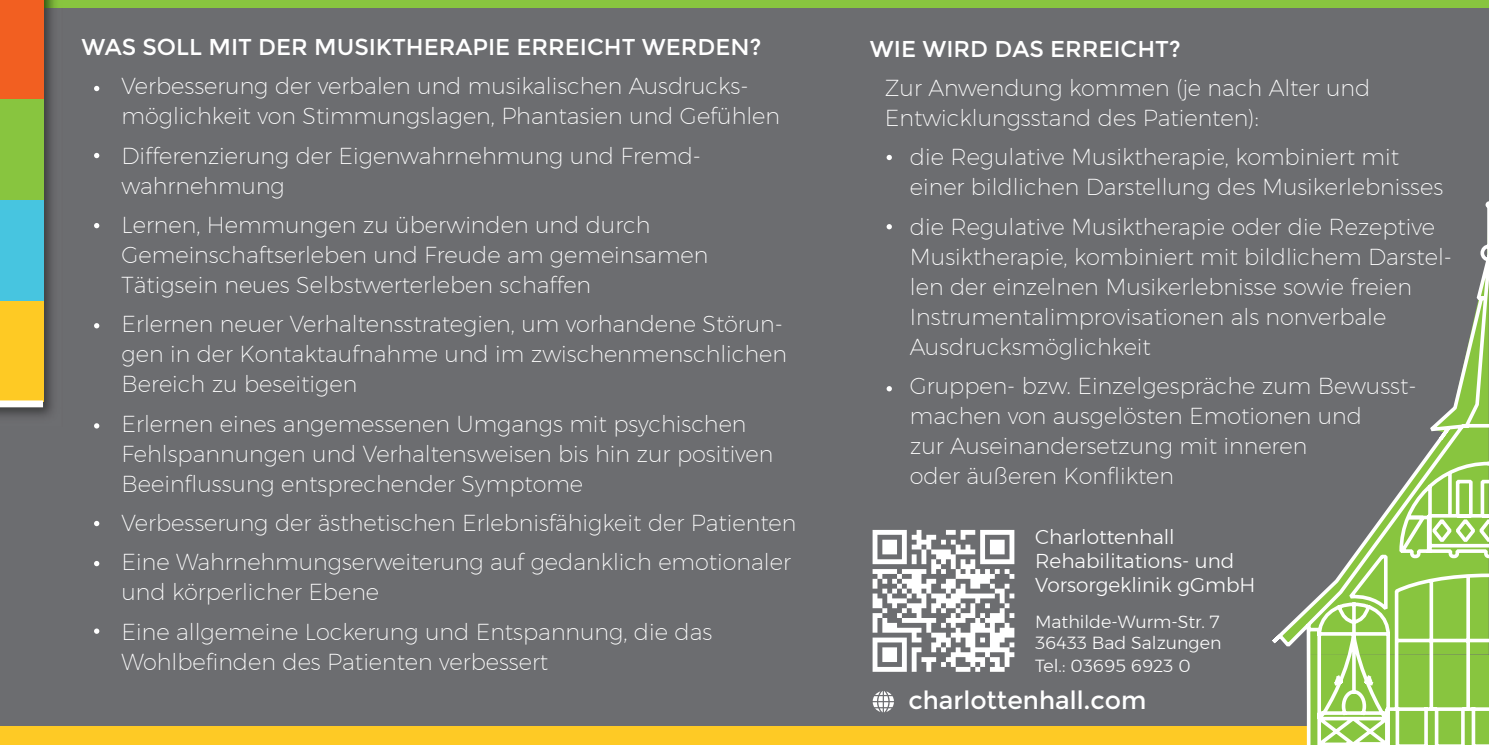
<style>
.page{position:relative;width:1489px;height:745px;background:#fff}
.page>*{position:absolute;margin:0;border:0;box-sizing:border-box;transform-origin:0 0}
.t1{font:25px "Montserrat";color:#fff}
.t2{font:23px "Montserrat";color:#fff}
.t3{font:200 22.5px/30px "Montserrat";color:#fff}
.t4{font:300 20px/24px "Montserrat";color:#fff}
.t5{font:300 17.5px/21px "Montserrat";color:#fff}
</style>
<div class="page">
<div style="left:0;top:0;width:1488px;height:744px;background:#6c6d70"></div>
<div style="left:36px;top:0;width:1452px;height:7px;background:#88c53f"></div>
<img style="left:0;top:7px;width:63px;height:409px">
<img style="left:43px;top:0;width:13px;height:7px">
<div style="left:0;top:300px;width:43px;height:101px;background:#feca24"></div>
<div style="left:0;top:0;width:43px;height:99px;background:#f25f21"></div>
<div style="left:0;top:200px;width:43px;height:100px;background:#47c5e0"></div>
<div style="left:0;top:99px;width:43px;height:101px;background:#88c53f"></div>
<div style="left:0;top:400px;width:43px;height:7px;background:#fff"></div>
<div style="left:0;top:725px;width:1488px;height:19px;background:#feca25"></div>
<svg style="left:872px;top:691px;width:21px;height:20px"></svg>
<svg style="left:1263px;top:201px;width:225px;height:543px"></svg>
<svg style="left:886px;top:155px;width:5px;height:5px"></svg>
<svg style="left:886px;top:224px;width:5px;height:5px"></svg>
<svg style="left:886px;top:386px;width:5px;height:5px"></svg>
<svg style="left:94px;top:628px;width:5px;height:5px"></svg>
<svg style="left:94px;top:561px;width:5px;height:5px"></svg>
<svg style="left:94px;top:520px;width:5px;height:6px"></svg>
<svg style="left:94px;top:423px;width:5px;height:5px"></svg>
<svg style="left:94px;top:323px;width:5px;height:5px"></svg>
<svg style="left:94px;top:223px;width:5px;height:5px"></svg>
<svg style="left:94px;top:153px;width:5px;height:5px"></svg>
<svg style="left:94px;top:86px;width:5px;height:5px"></svg>
<svg style="left:872px;top:529px;width:142px;height:142px"></svg>
<p class="t2" style="left:81px;top:33px;width:681px">WAS SOLL MIT DER MUSIKTHERAPIE ERREICHT WERDEN?</p>
<p class="t3" style="left:121px;top:71px;width:660px">Verbesserung der verbalen und musikalischen Ausdrucks&shy;möglichkeit von Stimmungslagen, Phantasien und Gefühlen</p>
<p class="t3" style="left:121px;top:140px;width:581px">Differenzierung der Eigenwahrnehmung und Fremd&shy;wahrnehmung</p>
<p class="t3" style="left:121px;top:209px;width:588px">Lernen, Hemmungen zu überwinden und durch<br>Gemeinschaftserleben und Freude am gemeinsamen<br>Tätigsein neues Selbstwerterleben schaffen</p>
<p class="t3" style="left:121px;top:308px;width:667px">Erlernen neuer Verhaltensstrategien, um vorhandene Störun&shy;gen in der Kontaktaufnahme und im zwischenmenschlichen<br>Bereich zu beseitigen</p>
<p class="t3" style="left:121px;top:408px;width:653px">Erlernen eines angemessenen Umgangs mit psychischen<br>Fehlspannungen und Verhaltensweisen bis hin zur positiven<br>Beeinflussung entsprechender Symptome</p>
<p class="t3" style="left:121px;top:502px;width:676px;line-height:39.2px">Verbesserung der ästhetischen Erlebnisfähigkeit der Patienten<br>Eine Wahrnehmungserweiterung auf gedanklich emotionaler</p>
<p class="t3" style="left:121px;top:571px;width:592px;line-height:39.2px">und körperlicher Ebene<br>Eine allgemeine Lockerung und Entspannung, die das</p>
<p class="t3" style="left:121px;top:645px;width:428px">Wohlbefinden des Patienten verbessert</p>
<p class="t2" style="left:869px;top:35px;width:312px">WIE WIRD DAS ERREICHT?</p>
<p class="t3" style="left:884px;top:73px;width:487px">Zur Anwendung kommen (je nach Alter und<br>Entwicklungsstand des Patienten):</p>
<p class="t3" style="left:909px;top:142px;width:535px">die Regulative Musiktherapie, kombiniert mit einer bildlichen Darstellung des Musikerlebnisses</p>
<p class="t3" style="left:909px;top:211px;width:543px">die Regulative Musiktherapie oder die Rezeptive Musiktherapie, kombiniert mit bildlichem Darstel&shy;len der einzelnen Musikerlebnisse sowie freien Instrumentalimprovisationen als nonverbale Ausdrucksmöglichkeit</p>
<p class="t3" style="left:909px;top:370px;width:508px">Gruppen- bzw. Einzelgespräche zum Bewusst&shy;machen von ausgelösten Emotionen und<br>zur Auseinandersetzung mit inneren<br>oder äußeren Konflikten</p>
<p class="t4" style="left:1035px;top:524px;width:222px">Charlottenhall<br>Rehabilitations- und<br>Vorsorgeklinik gGmbH</p>
<p class="t5" style="left:1035px;top:610px;width:188px">Mathilde-Wurm-Str. 7<br>36433 Bad Salzungen</p>
<p class="t5" style="left:1035px;top:655px;width:157px">Tel.: 03695 6923 0</p>
<p class="t1" style="left:908px;top:685px;width:239px">charlottenhall.com</p>
</div>
